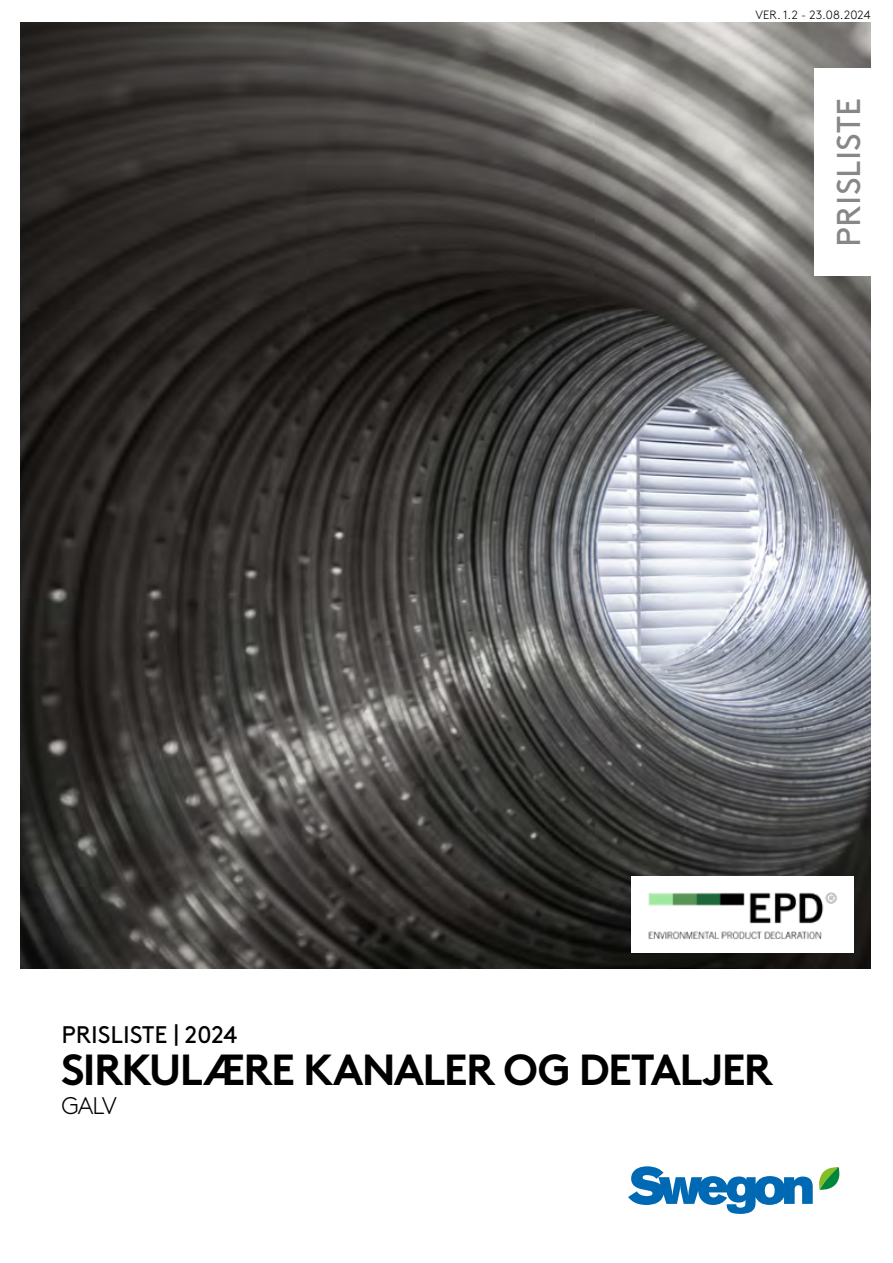
<style>
.page{position:relative;width:893px;height:1263px;background:#fff}
.page>*{position:absolute;margin:0;border:0;box-sizing:border-box;transform-origin:0 0}
.t1{font:700 43.5px "Swegon Brown";letter-spacing:-.04em;color:#000}
.t2{font:33px "Swegon Brown";letter-spacing:.01em;color:#878787}
.t3{font:24px "Swegon Brown";color:#000}
.t4{font:300 24px "Swegon Brown";color:#000}
.t5{font:300 12px "Swegon Brown";letter-spacing:.005em;color:#000}
</style>
<div class="page">
<img style="left:20px;top:23px;width:851px;height:945px">
<svg style="left:628px;top:1166px;width:212px;height:48px"></svg>
<div style="left:814px;top:69px;width:79px;height:207px;background:#fff"></div>
<img style="left:631px;top:876px;width:222px;height:77px">
<p class="t5" style="left:755px;top:6px;width:117px">VER. 1.2 - 23.08.2024</p>
<p class="t2" style="left:824px;top:247px;width:150px;rotate:-90deg">PRISLISTE</p>
<p class="t3" style="left:61px;top:1016px;width:177px">PRISLISTE | 2024</p>
<p class="t1" style="left:61px;top:1034px;width:713px">SIRKULÆRE KANALER OG DETALJER</p>
<p class="t4" style="left:61px;top:1087px;width:57px">GALV</p>
</div>
